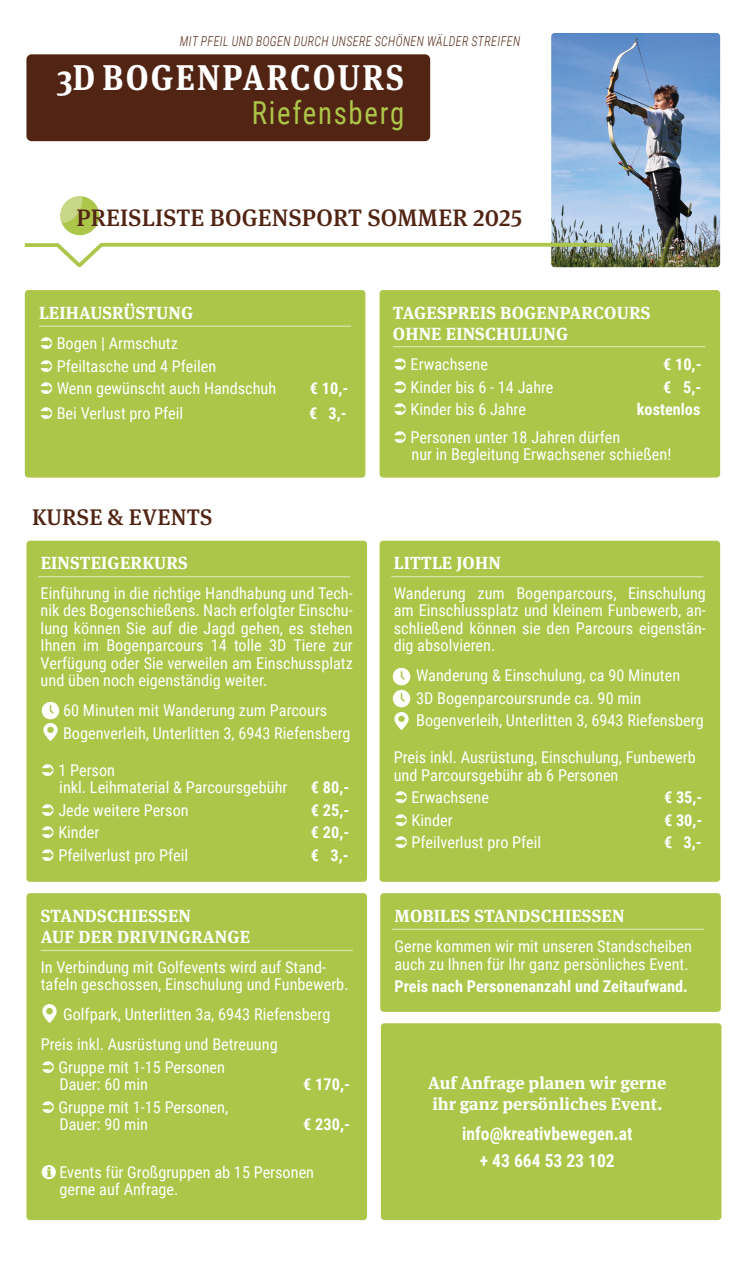
<style>
.page{position:relative;width:745px;height:1276px;background:#fff}
.page>*{position:absolute;margin:0;border:0;box-sizing:border-box;transform-origin:0 0}
.t1{font:700 35.62px "Meta Serif Pro";letter-spacing:.07em;color:#fff;scale:.91 1}
.t2{font:31.62px "Roboto Condensed";letter-spacing:.06em;color:#acc649;scale:.91 1}
.t3{font:500 23.75px "Meta Serif Pro";letter-spacing:.01em;color:#512413}
.t4{font:500 22.5px "Meta Serif Pro";letter-spacing:.01em;color:#512413}
.t5{font:700 18px "Roboto Condensed";color:#fff}
.t6{font:700 17.5px/21px "Meta Serif Pro";letter-spacing:.01em;color:#fff}
.t7{font:16.25px/17.5px "Roboto Condensed";color:#fff}
.t8{font:700 16.25px "Roboto Condensed";color:#fff}
.t9{font:italic 300 13.62px "Roboto Condensed";letter-spacing:.035em;color:#512413;scale:.87 1}
.t10{font:13.5px "Chunk Five";color:#acc649;scale:1.11 1}
</style>
<div class="page">
<div style="left:25px;top:290px;width:340px;height:187px;background:#acc649;border-radius:4px"></div>
<hr style="left:39px;top:325px;width:312px;height:2px;background:#d9e3ac">
<div style="left:379px;top:290px;width:340px;height:187px;background:#acc649;border-radius:4px"></div>
<hr style="left:392px;top:346px;width:312px;height:1px;background:#d9e3ac">
<img style="left:551px;top:33px;width:168px;height:234px">
<div style="left:26px;top:54px;width:404px;height:87px;background:#512413;border-radius:5px"></div>
<div style="left:60px;top:196px;width:39px;height:39px;background:#acc649;border-radius:50%"></div>
<svg style="left:60px;top:196px;width:25px;height:27px"></svg>
<svg style="left:25px;top:243px;width:28px;height:4px"></svg>
<svg style="left:106px;top:243px;width:505px;height:4px;fill:#acc649"></svg>
<svg style="left:53px;top:242px;width:53px;height:26px"></svg>
<div style="left:26px;top:541px;width:341px;height:341px;background:#acc649;border-radius:4px"></div>
<hr style="left:38px;top:576px;width:312px;height:1px;background:#d9e3ac">
<img style="left:42px;top:701px;width:17px;height:18px">
<img style="left:43px;top:723px;width:15px;height:18px">
<div style="left:26px;top:893px;width:341px;height:327px;background:#acc649;border-radius:4px"></div>
<hr style="left:41px;top:950px;width:311px;height:1px;background:#d9e3ac">
<img style="left:42px;top:1004px;width:15px;height:18px">
<div style="left:379px;top:541px;width:340px;height:341px;background:#acc649;border-radius:4px"></div>
<hr style="left:391px;top:576px;width:312px;height:1px;background:#d9e3ac">
<img style="left:392px;top:667px;width:18px;height:18px">
<img style="left:392px;top:689px;width:18px;height:18px">
<img style="left:394px;top:712px;width:15px;height:18px">
<div style="left:42px;top:1165px;width:14px;height:14px;background:#fff;border-radius:50%"></div>
<div style="left:380px;top:893px;width:340px;height:119px;background:#acc649;border-radius:4px"></div>
<div style="left:380px;top:1023px;width:341px;height:197px;background:#acc649;border-radius:4px"></div>
<hr style="left:391px;top:928px;width:312px;height:2px;background:#d9e3ac">
<p class="t9" style="left:180px;top:31px;width:392px">MIT PFEIL UND BOGEN DURCH UNSERE SCHÖNEN WÄLDER STREIFEN</p>
<p class="t1" style="left:57px;top:49px;width:382px">3D BOGENPARCOURS</p>
<p class="t2" style="left:251px;top:91px;width:169px">Riefensberg</p>
<p class="t3" style="left:76px;top:200px;width:447px">PREISLISTE BOGENSPORT SOMMER 2025</p>
<p class="t6" style="left:39px;top:301px;width:155px">LEIHAUSRÜSTUNG</p>
<p class="t7" style="left:57px;top:334px;width:122px">Bogen | Armschutz</p>
<p class="t7" style="left:57px;top:357px;width:161px">Pfeiltasche und 4 Pfeilen</p>
<p class="t7" style="left:57px;top:379px;width:221px">Wenn gewünscht auch Handschuh</p>
<p class="t8" style="left:310px;top:377px;width:40px">€ 10,-</p>
<p class="t7" style="left:57px;top:404px;width:128px">Bei Verlust pro Pfeil</p>
<p class="t8" style="left:309px;top:402px;width:39px">€ 3,-</p>
<p class="t4" style="left:32px;top:500px;width:182px">KURSE &amp; EVENTS</p>
<p class="t6" style="left:41px;top:550px;width:148px">EINSTEIGERKURS</p>
<p class="t7" style="left:41px;top:583px;width:313px;text-align:justify">Einführung in die richtige Handhabung und Tech&shy;nik des Bogenschießens. Nach erfolgter Einschu&shy;lung können Sie auf die Jagd gehen, es stehen Ihnen im Bogenparcours 14 tolle 3D Tiere zur Verfügung oder Sie verweilen am Einschussplatz und üben noch eigenständig weiter.</p>
<p class="t7" style="left:63px;top:701px;width:266px">60 Minuten mit Wanderung zum Parcours</p>
<p class="t7" style="left:63px;top:723px;width:289px">Bogenverleih, Unterlitten 3, 6943 Riefensberg</p>
<p class="t7" style="left:58px;top:760px;width:230px">1 Person<br>inkl. Leihmaterial &amp; Parcoursgebühr</p>
<p class="t8" style="left:311px;top:776px;width:40px">€ 80,-</p>
<p class="t7" style="left:58px;top:800px;width:132px">Jede weitere Person</p>
<p class="t8" style="left:311px;top:798px;width:40px">€ 25,-</p>
<p class="t7" style="left:58px;top:823px;width:43px">Kinder</p>
<p class="t8" style="left:311px;top:821px;width:40px">€ 20,-</p>
<p class="t7" style="left:58px;top:845px;width:131px">Pfeilverlust pro Pfeil</p>
<p class="t8" style="left:311px;top:843px;width:39px">€ 3,-</p>
<p class="t6" style="left:41px;top:903px;width:151px">STANDSCHIESSEN</p>
<p class="t6" style="left:41px;top:924px;width:211px">AUF DER DRIVINGRANGE</p>
<p class="t7" style="left:41px;top:957px;width:309px">In Verbindung mit Golfevents wird auf Stand&shy;tafeln geschossen, Einschulung und Funbewerb.</p>
<p class="t7" style="left:63px;top:1005px;width:268px">Golfpark, Unterlitten 3a, 6943 Riefensberg</p>
<p class="t7" style="left:41px;top:1035px;width:238px">Preis inkl. Ausrüstung und Betreuung</p>
<p class="t7" style="left:58px;top:1057px;width:168px">Gruppe mit 1-15 Personen</p>
<p class="t7" style="left:59px;top:1075px;width:90px">Dauer: 60 min</p>
<p class="t8" style="left:303px;top:1073px;width:48px">€ 170,-</p>
<p class="t7" style="left:58px;top:1097px;width:171px">Gruppe mit 1-15 Personen,</p>
<p class="t7" style="left:59px;top:1115px;width:90px">Dauer: 90 min</p>
<p class="t8" style="left:303px;top:1113px;width:48px">€ 230,-</p>
<p class="t7" style="left:59px;top:1162px;width:256px">Events für Großgruppen ab 15 Personen gerne auf Anfrage.</p>
<p class="t10" style="left:47px;top:1164px;width:6px">i</p>
<p class="t6" style="left:393px;top:301px;width:259px">TAGESPREIS BOGENPARCOURS<br>OHNE EINSCHULUNG</p>
<p class="t7" style="left:410px;top:355px;width:79px">Erwachsene</p>
<p class="t8" style="left:662px;top:353px;width:40px">€ 10,-</p>
<p class="t7" style="left:410px;top:378px;width:144px">Kinder bis 6 - 14 Jahre</p>
<p class="t8" style="left:662px;top:376px;width:40px">€ 5,-</p>
<p class="t7" style="left:410px;top:400px;width:117px">Kinder bis 6 Jahre</p>
<p class="t8" style="left:636px;top:398px;width:65px">kostenlos</p>
<p class="t7" style="left:410px;top:428px;width:262px">Personen unter 18 Jahren dürfen<br>nur in Begleitung Erwachsener schießen!</p>
<p class="t6" style="left:393px;top:550px;width:108px">LITTLE JOHN</p>
<p class="t7" style="left:393px;top:583px;width:313px;text-align:justify">Wanderung zum Bogenparcours, Einschulung am Einschlussplatz und kleinem Funbewerb, an&shy;schließend können sie den Parcours eigenstän&shy;dig absolvieren.</p>
<p class="t7" style="left:416px;top:666px;width:265px">Wanderung &amp; Einschulung, ca 90 Minuten</p>
<p class="t7" style="left:416px;top:688px;width:226px">3D Bogenparcoursrunde ca. 90 min</p>
<p class="t7" style="left:416px;top:711px;width:289px">Bogenverleih, Unterlitten 3, 6943 Riefensberg</p>
<p class="t7" style="left:393px;top:748px;width:303px">Preis inkl. Ausrüstung, Einschulung, Funbewerb und Parcoursgebühr ab 6 Personen</p>
<p class="t7" style="left:411px;top:788px;width:79px">Erwachsene</p>
<p class="t8" style="left:663px;top:786px;width:40px">€ 35,-</p>
<p class="t7" style="left:411px;top:810px;width:43px">Kinder</p>
<p class="t8" style="left:663px;top:808px;width:40px">€ 30,-</p>
<p class="t7" style="left:411px;top:833px;width:131px">Pfeilverlust pro Pfeil</p>
<p class="t8" style="left:663px;top:831px;width:39px">€ 3,-</p>
<p class="t6" style="left:394px;top:904px;width:231px">MOBILES STANDSCHIESSEN</p>
<p class="t7" style="left:394px;top:937px;width:299px">Gerne kommen wir mit unseren Standscheiben auch zu Ihnen für Ihr ganz persönliches Event.</p>
<p class="t8" style="left:394px;top:975px;width:295px">Preis nach Personenanzahl und Zeitaufwand.</p>
<p class="t6" style="left:428px;top:1070px;width:239px">Auf Anfrage planen wir gerne</p>
<p class="t6" style="left:432px;top:1091px;width:231px">ihr ganz persönliches Event.</p>
<p class="t5" style="left:462px;top:1121px;width:172px">info@kreativbewegen.at</p>
<p class="t5" style="left:479px;top:1147px;width:136px">+ 43 664 53 23 102</p>
</div>
